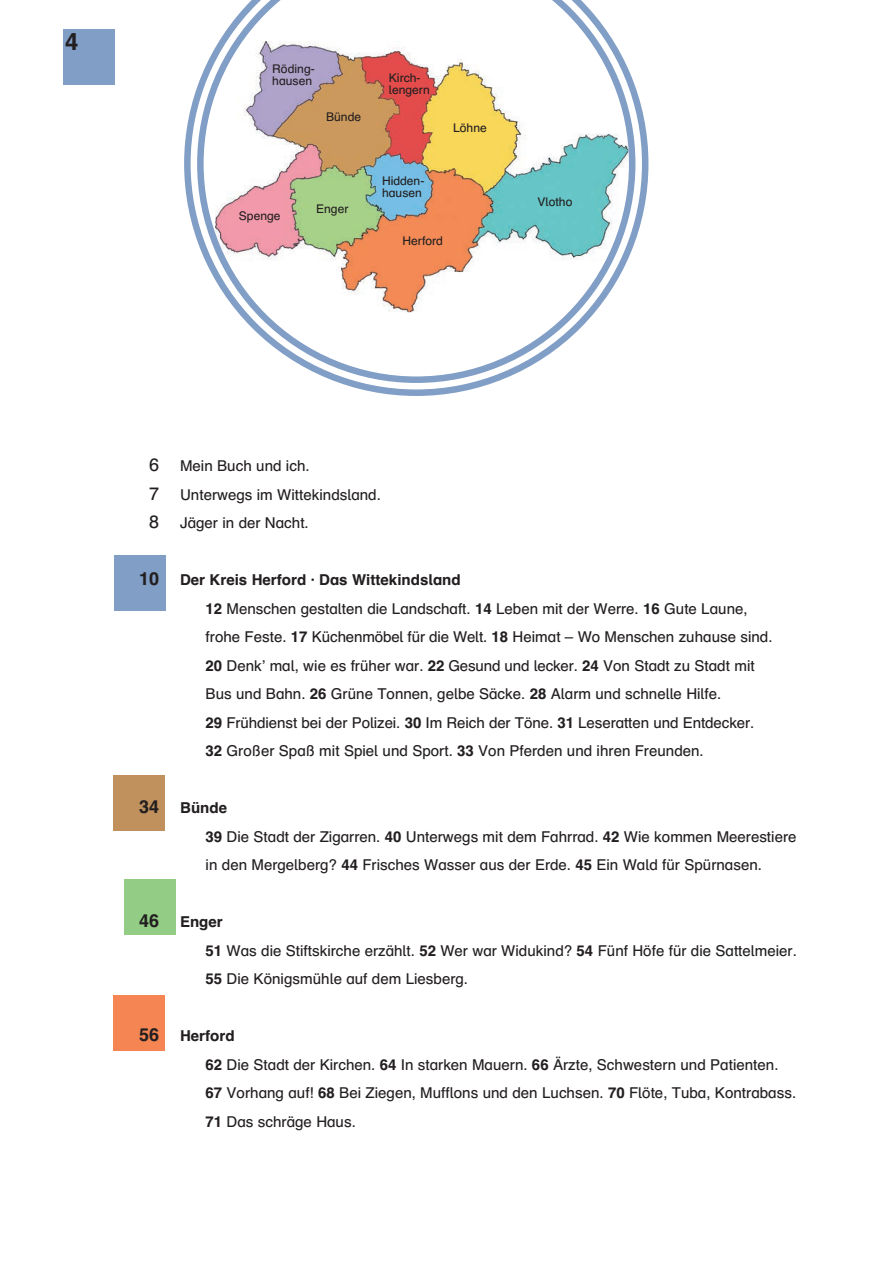
<style>
.page{position:relative;width:893px;height:1263px;background:#fff}
.page>*{position:absolute;margin:0;border:0;box-sizing:border-box;transform-origin:0 0}
.t1{font:700 24px "Schulbuch Nord";color:#231f20}
.t2{font:700 18px "Schulbuch Nord";color:#231f20}
.t3{font:15px/28.5px "Schulbuch Nord";color:#231f20}
.t4{font:12px/12px "Schulbuch Nord";color:#231f20}
.s1{color:#819ec6}
.s2{font-weight:700}
.s3{color:#c0905d}
.s4{color:#92cc85}
.s5{color:#f58653}
</style>
<div class="page">
<div style="left:64px;top:30px;width:51px;height:55px;background:#819ec6"></div>
<svg style="left:184px;top:97px;width:465px;height:299px"></svg>
<svg style="left:194px;top:0;width:445px;height:386px"></svg>
<div style="left:113px;top:995px;width:51px;height:55px;background:#f58653"></div>
<div style="left:125px;top:879px;width:51px;height:56px;background:#92cc85"></div>
<div style="left:114px;top:776px;width:51px;height:55px;background:#c0905d"></div>
<div style="left:115px;top:556px;width:51px;height:55px;background:#819ec6"></div>
<h1 class="t1" style="left:65px;top:33px;width:15px">4</h1>
<p class="t4" style="left:272px;top:63px;width:44px">Röding&shy;hausen</p>
<p class="t4" style="left:389px;top:71px;width:42px">Kirch&shy;lengern</p>
<p class="t4" style="left:326px;top:111px;width:37px">Bünde</p>
<p class="t4" style="left:453px;top:121px;width:35px">Löhne</p>
<p class="t4" style="left:239px;top:210px;width:43px">Spenge</p>
<p class="t4" style="left:316px;top:202px;width:34px">Enger</p>
<p class="t4" style="left:382px;top:175px;width:44px">Hidden&shy;hausen</p>
<p class="t4" style="left:403px;top:235px;width:42px">Herford</p>
<p class="t4" style="left:538px;top:196px;width:36px">Vlotho</p>
<p class="t3" style="left:180px;top:451px;width:202px">Mein Buch und ich.<br>Unterwegs im Wittekindsland.<br>Jäger in der Nacht.</p>
<p class="t2" style="left:129px;top:572px;width:32px"><span class="s1">0</span>10</p>
<p class="t3" style="left:206px;top:565px;width:568px;text-indent:-26px"><span class="s2">Der Kreis Herford · Das Wittekindsland<br>12</span> Menschen gestalten die Landschaft. <span class="s2">14</span> Leben mit der Werre. <span class="s2">16</span> Gute Laune, frohe Feste. <span class="s2">17</span> Küchenmöbel für die Welt. <span class="s2">18</span> Heimat – Wo Menschen zuhause sind.<br><span class="s2">20</span> Denk’ mal, wie es früher war. <span class="s2">22</span> Gesund und lecker. <span class="s2">24</span> Von Stadt zu Stadt mit Bus und Bahn. <span class="s2">26</span> Grüne Tonnen, gelbe Säcke. <span class="s2">28</span> Alarm und schnelle Hilfe.<br><span class="s2">29</span> Frühdienst bei der Polizei. <span class="s2">30</span> Im Reich der Töne. <span class="s2">31</span> Leseratten und Entdecker.<br><span class="s2">32</span> Großer Spaß mit Spiel und Sport. <span class="s2">33</span> Von Pferden und ihren Freunden.</p>
<p class="t2" style="left:129px;top:800px;width:32px"><span class="s3">0</span>34</p>
<p class="t3" style="left:206px;top:793px;width:592px;text-indent:-26px"><span class="s2">Bünde<br>39</span> Die Stadt der Zigarren. <span class="s2">40</span> Unterwegs mit dem Fahrrad. <span class="s2">42</span> Wie kommen Meerestiere in den Mergelberg? <span class="s2">44</span> Frisches Wasser aus der Erde. <span class="s2">45</span> Ein Wald für Spürnasen.</p>
<p class="t2" style="left:129px;top:914px;width:32px"><span class="s4">0</span>46</p>
<p class="t3" style="left:206px;top:907px;width:593px;text-indent:-26px"><span class="s2">Enger<br>51</span> Was die Stiftskirche erzählt. <span class="s2">52</span> Wer war Widukind? <span class="s2">54</span> Fünf Höfe für die Sattelmeier.<br><span class="s2">55</span> Die Königsmühle auf dem Liesberg.</p>
<p class="t2" style="left:129px;top:1028px;width:32px"><span class="s5">0</span>56</p>
<p class="t3" style="left:206px;top:1021px;width:592px;text-indent:-26px"><span class="s2">Herford<br>62</span> Die Stadt der Kirchen. <span class="s2">64</span> In starken Mauern. <span class="s2">66</span> Ärzte, Schwestern und Patienten.<br><span class="s2">67</span> Vorhang auf! <span class="s2">68</span> Bei Ziegen, Mufflons und den Luchsen. <span class="s2">70</span> Flöte, Tuba, Kontrabass.<br><span class="s2">71</span> Das schräge Haus.</p>
</div>
